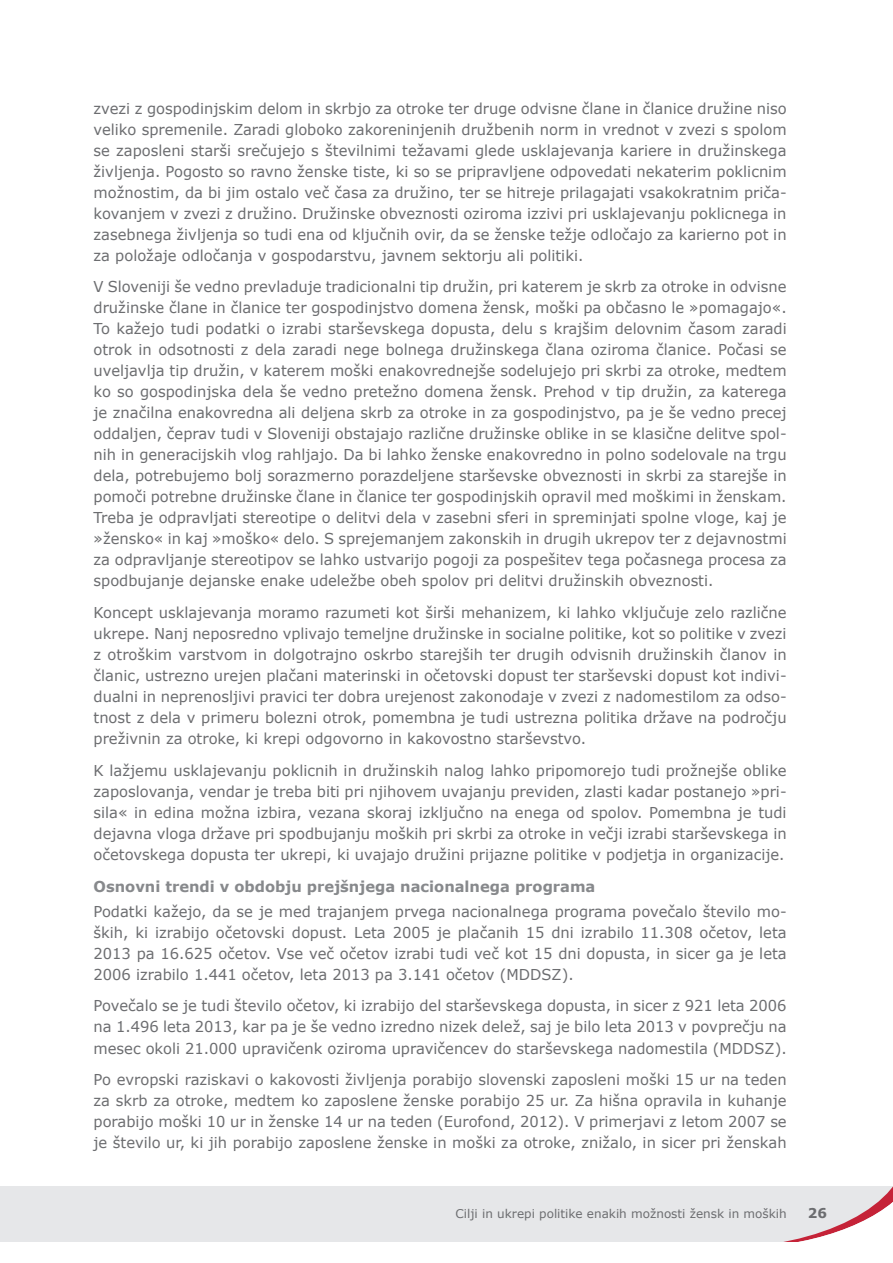
<style>
.page{position:relative;width:893px;height:1263px;background:#fff}
.page>*{position:absolute;margin:0;border:0;box-sizing:border-box;transform-origin:0 0}
.t1{font:15px/21px "Verdana";color:#6c6d70;text-align:justify}
.t2{font:700 15px "Verdana";color:#87898c}
.t3{font:700 13.5px "Verdana";color:#6c6d70}
.t4{font:12px "Verdana";color:#6c6d70}
</style>
<div class="page">
<div style="left:0;top:1186px;width:893px;height:56px;background:#e6e7e9"></div>
<svg style="left:783px;top:1186px;width:110px;height:56px"></svg>
<p class="t1" style="left:94px;top:98px;width:695px">zvezi z gospodinjskim delom in skrbjo za otroke ter druge odvisne člane in članice družine niso veliko spremenile. Zaradi globoko zakoreninjenih družbenih norm in vrednot v zvezi s spolom se zaposleni starši srečujejo s številnimi težavami glede usklajevanja kariere in družinskega življenja. Pogosto so ravno ženske tiste, ki so se pripravljene odpovedati nekaterim poklicnim možnostim, da bi jim ostalo več časa za družino, ter se hitreje prilagajati vsakokratnim priča&shy;kovanjem v zvezi z družino. Družinske obveznosti oziroma izzivi pri usklajevanju poklicnega in zasebnega življenja so tudi ena od ključnih ovir, da se ženske težje odločajo za karierno pot in za položaje odločanja v gospodarstvu, javnem sektorju ali politiki.</p>
<p class="t1" style="left:94px;top:277px;width:695px">V Sloveniji še vedno prevladuje tradicionalni tip družin, pri katerem je skrb za otroke in odvisne družinske člane in članice ter gospodinjstvo domena žensk, moški pa občasno le »pomagajo«.<br>To kažejo tudi podatki o izrabi starševskega dopusta, delu s krajšim delovnim časom zaradi otrok in odsotnosti z dela zaradi nege bolnega družinskega člana oziroma članice. Počasi se uveljavlja tip družin, v katerem moški enakovrednejše sodelujejo pri skrbi za otroke, medtem ko so gospodinjska dela še vedno pretežno domena žensk. Prehod v tip družin, za katerega je značilna enakovredna ali deljena skrb za otroke in za gospodinjstvo, pa je še vedno precej oddaljen, čeprav tudi v Sloveniji obstajajo različne družinske oblike in se klasične delitve spol&shy;nih in generacijskih vlog rahljajo. Da bi lahko ženske enakovredno in polno sodelovale na trgu dela, potrebujemo bolj sorazmerno porazdeljene starševske obveznosti in skrbi za starejše in pomoči potrebne družinske člane in članice ter gospodinjskih opravil med moškimi in ženskam.<br>Treba je odpravljati stereotipe o delitvi dela v zasebni sferi in spreminjati spolne vloge, kaj je »žensko« in kaj »moško« delo. S sprejemanjem zakonskih in drugih ukrepov ter z dejavnostmi za odpravljanje stereotipov se lahko ustvarijo pogoji za pospešitev tega počasnega procesa za spodbujanje dejanske enake udeležbe obeh spolov pri delitvi družinskih obveznosti.</p>
<p class="t1" style="left:94px;top:602px;width:695px">Koncept usklajevanja moramo razumeti kot širši mehanizem, ki lahko vključuje zelo različne ukrepe. Nanj neposredno vplivajo temeljne družinske in socialne politike, kot so politike v zvezi z otroškim varstvom in dolgotrajno oskrbo starejših ter drugih odvisnih družinskih članov in članic, ustrezno urejen plačani materinski in očetovski dopust ter starševski dopust kot indivi&shy;dualni in neprenosljivi pravici ter dobra urejenost zakonodaje v zvezi z nadomestilom za odso&shy;tnost z dela v primeru bolezni otrok, pomembna je tudi ustrezna politika države na področju preživnin za otroke, ki krepi odgovorno in kakovostno starševstvo.</p>
<p class="t1" style="left:94px;top:760px;width:695px">K lažjemu usklajevanju poklicnih in družinskih nalog lahko pripomorejo tudi prožnejše oblike zaposlovanja, vendar je treba biti pri njihovem uvajanju previden, zlasti kadar postanejo »pri&shy;sila« in edina možna izbira, vezana skoraj izključno na enega od spolov. Pomembna je tudi dejavna vloga države pri spodbujanju moških pri skrbi za otroke in večji izrabi starševskega in očetovskega dopusta ter ukrepi, ki uvajajo družini prijazne politike v podjetja in organizacije.</p>
<p class="t2" style="left:94px;top:876px;width:503px">Osnovni trendi v obdobju prejšnjega nacionalnega programa</p>
<p class="t1" style="left:94px;top:901px;width:695px">Podatki kažejo, da se je med trajanjem prvega nacionalnega programa povečalo število mo&shy;ških, ki izrabijo očetovski dopust. Leta 2005 je plačanih 15 dni izrabilo 11.308 očetov, leta 2013 pa 16.625 očetov. Vse več očetov izrabi tudi več kot 15 dni dopusta, in sicer ga je leta 2006 izrabilo 1.441 očetov, leta 2013 pa 3.141 očetov (MDDSZ).</p>
<p class="t1" style="left:94px;top:996px;width:695px">Povečalo se je tudi število očetov, ki izrabijo del starševskega dopusta, in sicer z 921 leta 2006 na 1.496 leta 2013, kar pa je še vedno izredno nizek delež, saj je bilo leta 2013 v povprečju na mesec okoli 21.000 upravičenk oziroma upravičencev do starševskega nadomestila (MDDSZ).</p>
<p class="t1" style="left:94px;top:1069px;width:695px">Po evropski raziskavi o kakovosti življenja porabijo slovenski zaposleni moški 15 ur na teden za skrb za otroke, medtem ko zaposlene ženske porabijo 25 ur. Za hišna opravila in kuhanje porabijo moški 10 ur in ženske 14 ur na teden (Eurofond, 2012). V primerjavi z letom 2007 se je število ur, ki jih porabijo zaposlene ženske in moški za otroke, znižalo, in sicer pri ženskah</p>
<p class="t4" style="left:456px;top:1206px;width:333px">Cilji in ukrepi politike enakih možnosti žensk in moških</p>
<p class="t3" style="left:808px;top:1205px;width:21px">26</p>
</div>
